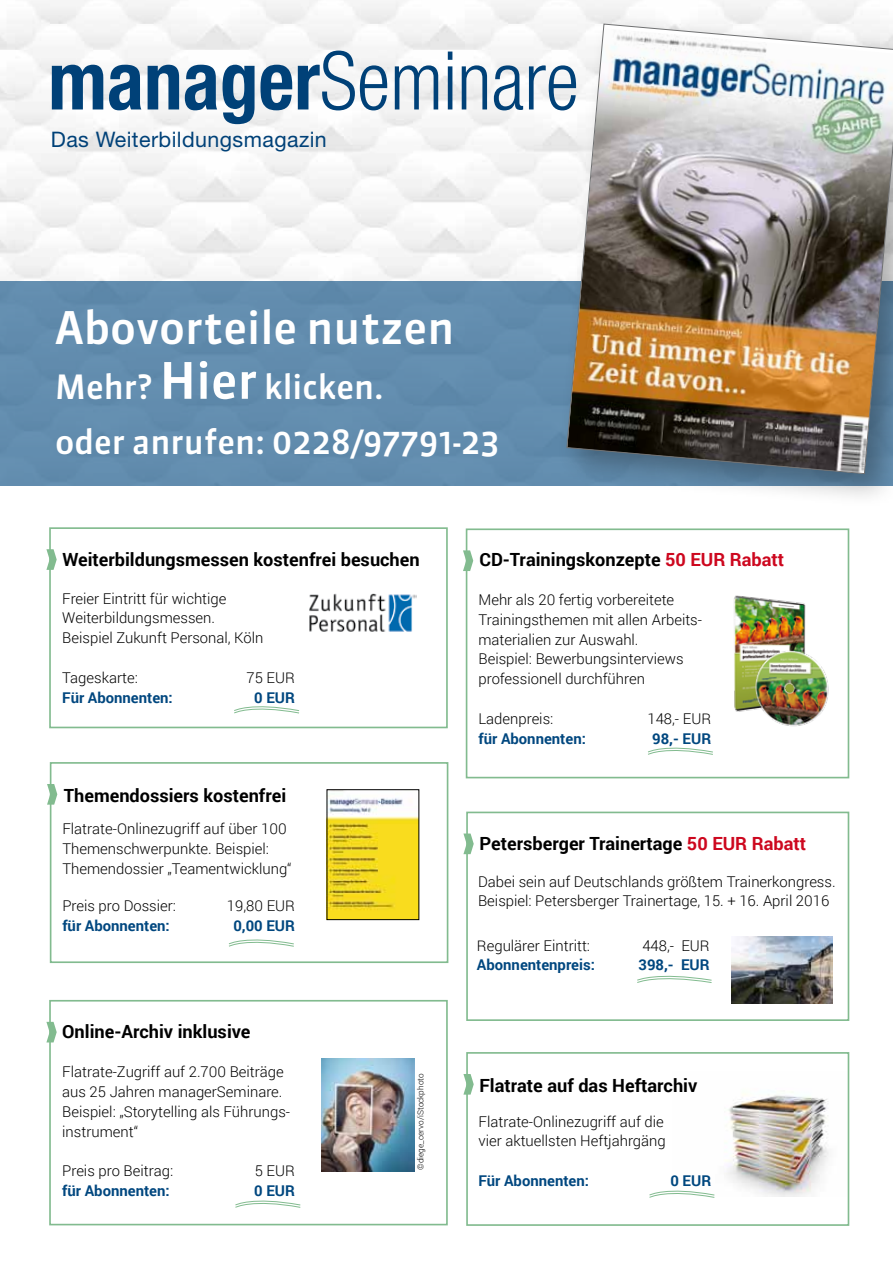
<style>
.page{position:relative;width:893px;height:1263px;background:#fff}
.page>*{position:absolute;margin:0;border:0;box-sizing:border-box;transform-origin:0 0}
.t1{font:500 44.85px "Sanuk OT";color:#fff}
.t2{font:500 33.45px/54.9px "Sanuk OT";color:#fff}
.t3{font:21.45px "Helvetica Neue LT";letter-spacing:.02em;color:#004178}
.t4{font:700 18.15px "Roboto";color:#000}
.t5{font:300 14.85px/19.8px "Roboto";color:#000}
.t6{font:700 14.85px "Roboto";color:#00477f}
.t7{font:300 8.25px "Roboto";color:#000}
.s1{font-size:50.1px}
.s2{color:#cd071e}
</style>
<div class="page">
<div style="left:0;top:281px;width:893px;height:204px;background:#628cae"></div>
<img style="left:725px;top:1093px;width:104px;height:103px">
<svg style="left:52px;top:51px;width:502px;height:73px"></svg>
<div style="left:554px;top:12px;width:339px;height:495px;background:#000;opacity:.3"></div>
<img style="left:566px;top:24px;width:327px;height:450px">
<div style="left:466px;top:1052px;width:383px;height:174px;border:2px solid #82bb8f"></div>
<div style="left:466px;top:812px;width:383px;height:209px;border:2px solid #82bb8f"></div>
<svg style="left:463px;top:833px;width:11px;height:21px"></svg>
<div style="left:466px;top:528px;width:383px;height:250px;border:2px solid #82bb8f"></div>
<svg style="left:463px;top:550px;width:10px;height:21px"></svg>
<div style="left:49px;top:527px;width:399px;height:201px;border:2px solid #82bb8f"></div>
<svg style="left:46px;top:549px;width:11px;height:21px"></svg>
<div style="left:49px;top:1000px;width:399px;height:225px;border:2px solid #82bb8f"></div>
<svg style="left:46px;top:1022px;width:11px;height:20px"></svg>
<img style="left:309px;top:593px;width:107px;height:39px">
<img style="left:329px;top:791px;width:88px;height:127px">
<div style="left:327px;top:789px;width:92px;height:131px;border:1px solid #000"></div>
<svg style="left:229px;top:939px;width:65px;height:8px"></svg>
<svg style="left:234px;top:706px;width:66px;height:8px"></svg>
<img style="left:732px;top:936px;width:100px;height:67px">
<img style="left:734px;top:595px;width:72px;height:117px">
<img style="left:754px;top:649px;width:75px;height:78px">
<svg style="left:648px;top:747px;width:65px;height:8px"></svg>
<svg style="left:649px;top:1190px;width:66px;height:8px"></svg>
<img style="left:321px;top:1058px;width:93px;height:113px">
<svg style="left:637px;top:975px;width:75px;height:8px"></svg>
<div style="left:50px;top:762px;width:398px;height:201px;border:2px solid #82bb8f"></div>
<svg style="left:47px;top:784px;width:10px;height:21px"></svg>
<svg style="left:463px;top:1074px;width:11px;height:20px"></svg>
<svg style="left:235px;top:1200px;width:66px;height:8px"></svg>
<h3 class="t3" style="left:51px;top:127px;width:277px">Das Weiterbildungsmagazin</h3>
<h1 class="t1" style="left:55px;top:300px;width:401px">Abovorteile nutzen</h1>
<h2 class="t2" style="left:55px;top:359px;width:446px">Mehr? <span class="s1">Hier</span> klicken.<br>oder anrufen: 0228/97791-23</h2>
<p class="t4" style="left:62px;top:547px;width:359px">Weiterbildungsmessen kostenfrei besuchen</p>
<p class="t5" style="left:62px;top:588px;width:203px">Freier Eintritt für wichtige<br>Weiterbildungsmessen.<br>Beispiel Zukunft Personal, Köln</p>
<p class="t5" style="left:62px;top:667px;width:77px">Tageskarte:</p>
<p class="t5" style="left:247px;top:667px;width:50px">75 EUR</p>
<p class="t6" style="left:62px;top:687px;width:112px">Für Abonnenten:</p>
<p class="t6" style="left:254px;top:687px;width:42px">0 EUR</p>
<p class="t4" style="left:64px;top:782px;width:224px">Themendossiers kostenfrei</p>
<p class="t5" style="left:62px;top:819px;width:231px">Flatrate-Onlinezugriff auf über 100<br>Themenschwerpunkte. Beispiel:<br>Themendossier „Teamentwicklung“</p>
<p class="t5" style="left:62px;top:895px;width:115px">Preis pro Dossier:</p>
<p class="t5" style="left:227px;top:895px;width:70px">19,80 EUR</p>
<p class="t6" style="left:62px;top:915px;width:109px">für Abonnenten:</p>
<p class="t6" style="left:233px;top:915px;width:63px">0,00 EUR</p>
<p class="t4" style="left:62px;top:1018px;width:190px">Online-Archiv inklusive</p>
<p class="t5" style="left:62px;top:1061px;width:229px">Flatrate-Zugriff auf 2.700 Beiträge aus 25 Jahren managerSeminare.<br>Beispiel: „Storytelling als Führungs&shy;instrument“</p>
<p class="t5" style="left:62px;top:1160px;width:112px">Preis pro Beitrag:</p>
<p class="t5" style="left:255px;top:1160px;width:42px">5 EUR</p>
<p class="t6" style="left:62px;top:1180px;width:109px">für Abonnenten:</p>
<p class="t6" style="left:254px;top:1180px;width:42px">0 EUR</p>
<p class="t7" style="left:415px;top:1170px;width:98px;rotate:-90deg">©diege_cervo/iStockphoto</p>
<p class="t4" style="left:479px;top:547px;width:306px">CD-Trainingskonzepte <span class="s2">50 EUR Rabatt</span></p>
<p class="t5" style="left:478px;top:589px;width:225px">Mehr als 20 fertig vorbereitete<br>Trainingsthemen mit allen Arbeits&shy;materialien zur Auswahl.<br>Beispiel: Bewerbungsinterviews professionell durchführen</p>
<p class="t5" style="left:478px;top:708px;width:76px">Ladenpreis:</p>
<p class="t5" style="left:647px;top:708px;width:65px">148,- EUR</p>
<p class="t6" style="left:478px;top:728px;width:109px">für Abonnenten:</p>
<p class="t6" style="left:652px;top:728px;width:60px">98,- EUR</p>
<p class="t4" style="left:480px;top:830px;width:328px">Petersberger Trainertage <span class="s2">50 EUR Rabatt</span></p>
<p class="t5" style="left:478px;top:871px;width:359px">Dabei sein auf Deutschlands größtem Trainerkongress.<br>Beispiel: Petersberger Trainertage, 15. + 16. April 2016</p>
<p class="t5" style="left:477px;top:935px;width:115px">Regulärer Eintritt:</p>
<p class="t5" style="left:642px;top:935px;width:69px">448,- EUR</p>
<p class="t6" style="left:477px;top:954px;width:119px">Abonnentenpreis:</p>
<p class="t6" style="left:638px;top:954px;width:73px">398,- EUR</p>
<p class="t4" style="left:479px;top:1072px;width:219px">Flatrate auf das Heftarchiv</p>
<p class="t5" style="left:478px;top:1111px;width:189px">Flatrate-Onlinezugriff auf die vier aktuellsten Heftjahrgäng</p>
<p class="t6" style="left:478px;top:1170px;width:112px">Für Abonnenten:</p>
<p class="t6" style="left:670px;top:1170px;width:42px">0 EUR</p>
</div>
